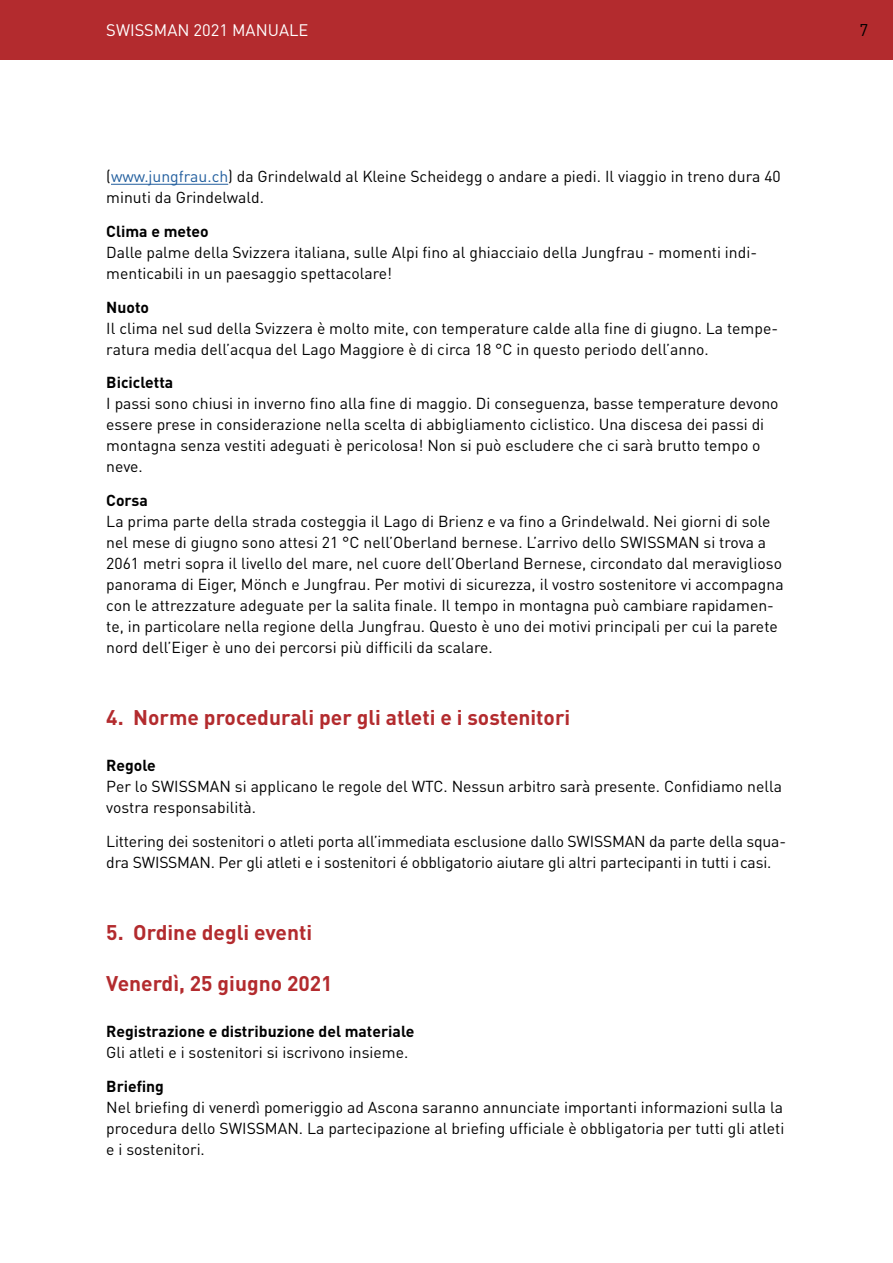
<style>
.page{position:relative;width:893px;height:1263px;background:#fff}
.page>*{position:absolute;margin:0;border:0;box-sizing:border-box;transform-origin:0 0}
.t1{font:700 21px "DIN Pro";color:#b32b2e}
.t2{font:16.8px "DIN Pro";color:#000}
.t3{font:16.5px "DIN Pro";color:#fff}
.t4{font:15.75px/21px "DIN Pro";color:#000}
.t5{font:700 15.75px "DIN Pro";color:#000}
.s1{color:#215e9e}
</style>
<div class="page">
<div style="left:0;top:0;width:893px;height:60px;background:#b32b2e"></div>
<hr style="left:111px;top:184px;width:117px;height:1px;background:#215e9e">
<p class="t3" style="left:106px;top:19px;width:204px">SWISSMAN 2021 MANUALE</p>
<p class="t2" style="left:859px;top:19px;width:10px">7</p>
<p class="t4" style="left:106px;top:165px;width:676px">(<span class="s1">www.jungfrau.ch</span>) da Grindelwald al Kleine Scheidegg o andare a piedi. Il viaggio in treno dura 40 minuti da Grindelwald.</p>
<p class="t5" style="left:106px;top:220px;width:104px">Clima e meteo</p>
<p class="t4" style="left:106px;top:241px;width:652px">Dalle palme della Svizzera italiana, sulle Alpi fino al ghiacciaio della Jungfrau - momenti indi&shy;menticabili in un paesaggio spettacolare!</p>
<p class="t5" style="left:106px;top:296px;width:44px">Nuoto</p>
<p class="t4" style="left:106px;top:317px;width:673px">Il clima nel sud della Svizzera è molto mite, con temperature calde alla fine di giugno. La tempe&shy;ratura media dell’acqua del Lago Maggiore è di circa 18 °C in questo periodo dell’anno.</p>
<p class="t5" style="left:106px;top:372px;width:68px">Bicicletta</p>
<p class="t4" style="left:106px;top:393px;width:674px">I passi sono chiusi in inverno fino alla fine di maggio. Di conseguenza, basse temperature devono essere prese in considerazione nella scelta di abbigliamento ciclistico. Una discesa dei passi di montagna senza vestiti adeguati è pericolosa! Non si può escludere che ci sarà brutto tempo o neve.</p>
<p class="t5" style="left:106px;top:490px;width:43px">Corsa</p>
<p class="t4" style="left:106px;top:510px;width:679px">La prima parte della strada costeggia il Lago di Brienz e va fino a Grindelwald. Nei giorni di sole nel mese di giugno sono attesi 21 °C nell’Oberland bernese. L’arrivo dello SWISSMAN si trova a 2061 metri sopra il livello del mare, nel cuore dell’Oberland Bernese, circondato dal meraviglioso panorama di Eiger, Mönch e Jungfrau. Per motivi di sicurezza, il vostro sostenitore vi accompagna con le attrezzature adeguate per la salita finale. Il tempo in montagna può cambiare rapidamen&shy;te, in particolare nella regione della Jungfrau. Questo è uno dei motivi principali per cui la parete nord dell’Eiger è uno dei percorsi più difficili da scalare.</p>
<h1 class="t1" style="left:106px;top:703px;width:466px">4. Norme procedurali per gli atleti e i sostenitori</h1>
<p class="t5" style="left:106px;top:755px;width:51px">Regole</p>
<p class="t4" style="left:106px;top:776px;width:677px">Per lo SWISSMAN si applicano le regole del WTC. Nessun arbitro sarà presente. Confidiamo nella vostra responsabilità.</p>
<p class="t4" style="left:106px;top:830px;width:681px">Littering dei sostenitori o atleti porta all’immediata esclusione dallo SWISSMAN da parte della squa&shy;dra SWISSMAN. Per gli atleti e i sostenitori é obbligatorio aiutare gli altri partecipanti in tutti i casi.</p>
<h1 class="t1" style="left:106px;top:918px;width:207px">5. Ordine degli eventi</h1>
<h1 class="t1" style="left:106px;top:969px;width:228px">Venerdì, 25 giugno 2021</h1>
<p class="t5" style="left:106px;top:1021px;width:310px">Registrazione e distribuzione del materiale</p>
<p class="t4" style="left:106px;top:1041px;width:303px">Gli atleti e i sostenitori si iscrivono insieme.</p>
<p class="t5" style="left:106px;top:1075px;width:59px">Briefing</p>
<p class="t4" style="left:106px;top:1096px;width:680px;text-align:justify">Nel briefing di venerdì pomeriggio ad Ascona saranno annunciate importanti informazioni sulla la procedura dello SWISSMAN. La partecipazione al briefing ufficiale è obbligatoria per tutti gli atleti e i sostenitori.</p>
</div>
